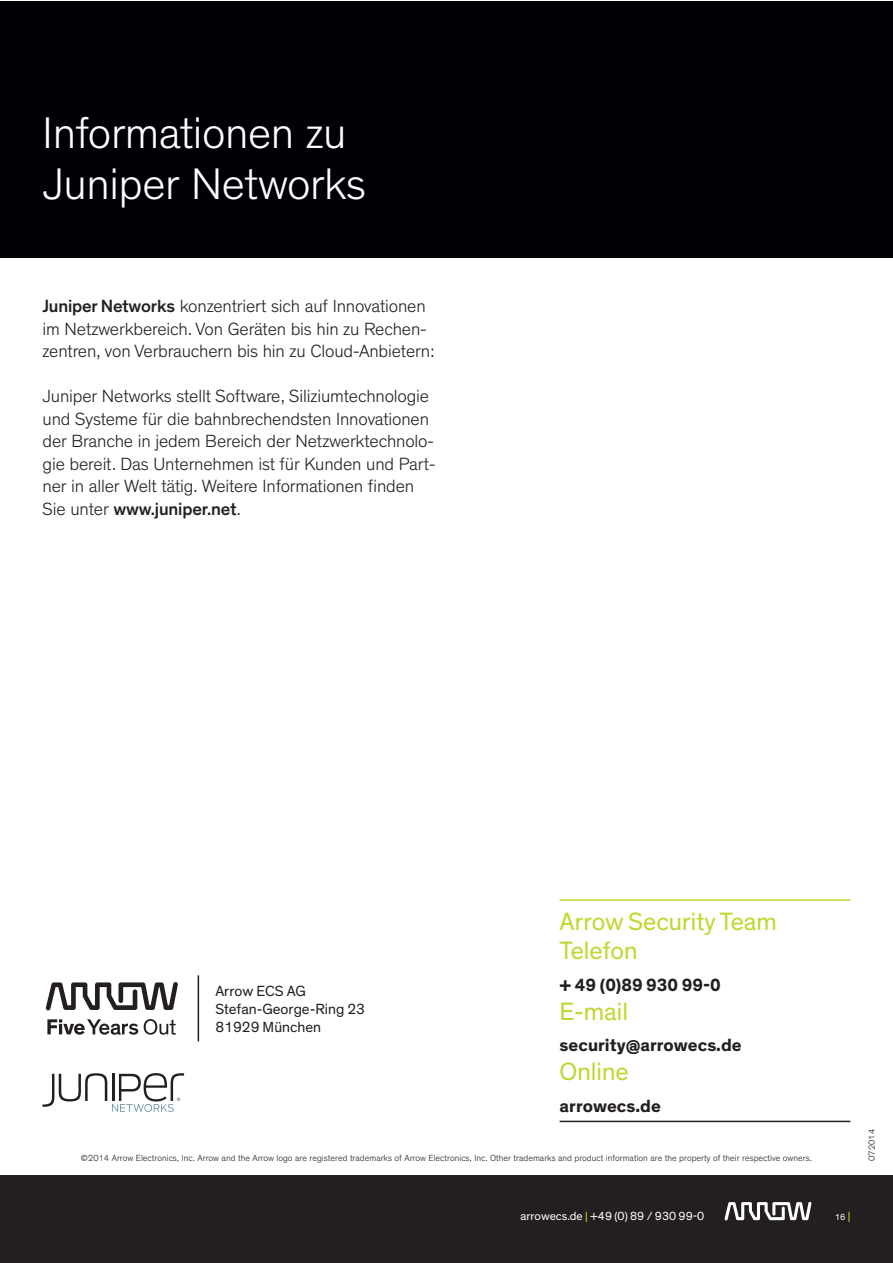
<style>
.page{position:relative;width:893px;height:1263px;background:#fff}
.page>*{position:absolute;margin:0;border:0;box-sizing:border-box;transform-origin:0 0}
.t1{font:300 45px/51px "Theinhardt";letter-spacing:-.01em;color:#fff}
.t2{font:25.5px "Theinhardt";color:#c1d72f}
.t3{font:300 18px/22.5px "Theinhardt";letter-spacing:-.01em;color:#231f20}
.t4{font:700 18px "Theinhardt";color:#231f20}
.t5{font:15px/18px "Theinhardt";color:#231f20}
.t6{font:12px "Theinhardt";color:#fff}
.t7{font:300 9px "Theinhardt";color:#231f20}
.t8{font:9px "Theinhardt";color:#fff}
.s1{font-weight:500}
.s2{color:#c1d72f}
.s3{font-size:12px;color:#c1d72f}
</style>
<div class="page">
<hr style="left:560px;top:899px;width:290px;height:2px;background:#c1d72f">
<hr style="left:560px;top:1121px;width:290px;height:1px;background:#231f20">
<svg style="left:46px;top:982px;width:132px;height:28px"></svg>
<svg style="left:47px;top:1019px;width:91px;height:16px"></svg>
<svg style="left:144px;top:1019px;width:32px;height:16px"></svg>
<hr style="left:198px;top:975px;width:1px;height:66px;background:#231f20">
<svg style="left:43px;top:1073px;width:141px;height:39px"></svg>
<div style="left:0;top:1px;width:892px;height:256px;background:#000006"></div>
<div style="left:0;top:1175px;width:892px;height:88px;background:#231f20"></div>
<svg style="left:725px;top:1202px;width:86px;height:18px"></svg>
<h1 class="t1" style="left:43px;top:108px;width:325px">Informationen zu<br>Juniper Networks</h1>
<p class="t3" style="left:43px;top:295px;width:394px"><span class="s1">Juniper Networks</span> konzentriert sich auf Innovationen im Netzwerkbereich. Von Geräten bis hin zu Rechen&shy;zentren, von Verbrauchern bis hin zu Cloud-Anbietern:</p>
<p class="t3" style="left:43px;top:385px;width:394px">Juniper Networks stellt Software, Siliziumtechnologie und Systeme für die bahnbrechendsten Innovationen der Branche in jedem Bereich der Netzwerktechnolo&shy;gie bereit. Das Unternehmen ist für Kunden und Part&shy;ner in aller Welt tätig. Weitere Informationen finden Sie unter <span class="s1">www.juniper.net</span>.</p>
<h2 class="t2" style="left:560px;top:906px;width:219px">Arrow Security Team</h2>
<p class="t5" style="left:215px;top:983px;width:151px">Arrow ECS AG<br>Stefan-George-Ring 23<br>81929 München</p>
<h2 class="t2" style="left:560px;top:935px;width:79px">Telefon</h2>
<p class="t4" style="left:560px;top:973px;width:163px">+ 49 (0)89 930 99-0</p>
<h2 class="t2" style="left:560px;top:996px;width:70px">E-mail</h2>
<p class="t4" style="left:560px;top:1034px;width:184px">security@arrowecs.de</p>
<h2 class="t2" style="left:560px;top:1057px;width:71px">Online</h2>
<p class="t4" style="left:560px;top:1095px;width:103px">arrowecs.de</p>
<p class="t7" style="left:81px;top:1153px;width:733px">©2014 Arrow Electronics, Inc. Arrow and the Arrow logo are registered trademarks of Arrow Electronics, Inc. Other trademarks and product information are the property of their respective owners.</p>
<p class="t7" style="left:866px;top:1161px;width:33px;rotate:-90deg">072014</p>
<p class="t6" style="left:520px;top:1209px;width:185px">arrowecs.de <span class="s2">|</span> +49 (0) 89 / 930 99-0</p>
<p class="t8" style="left:835px;top:1212px;width:17px">16 <span class="s3">|</span></p>
</div>
